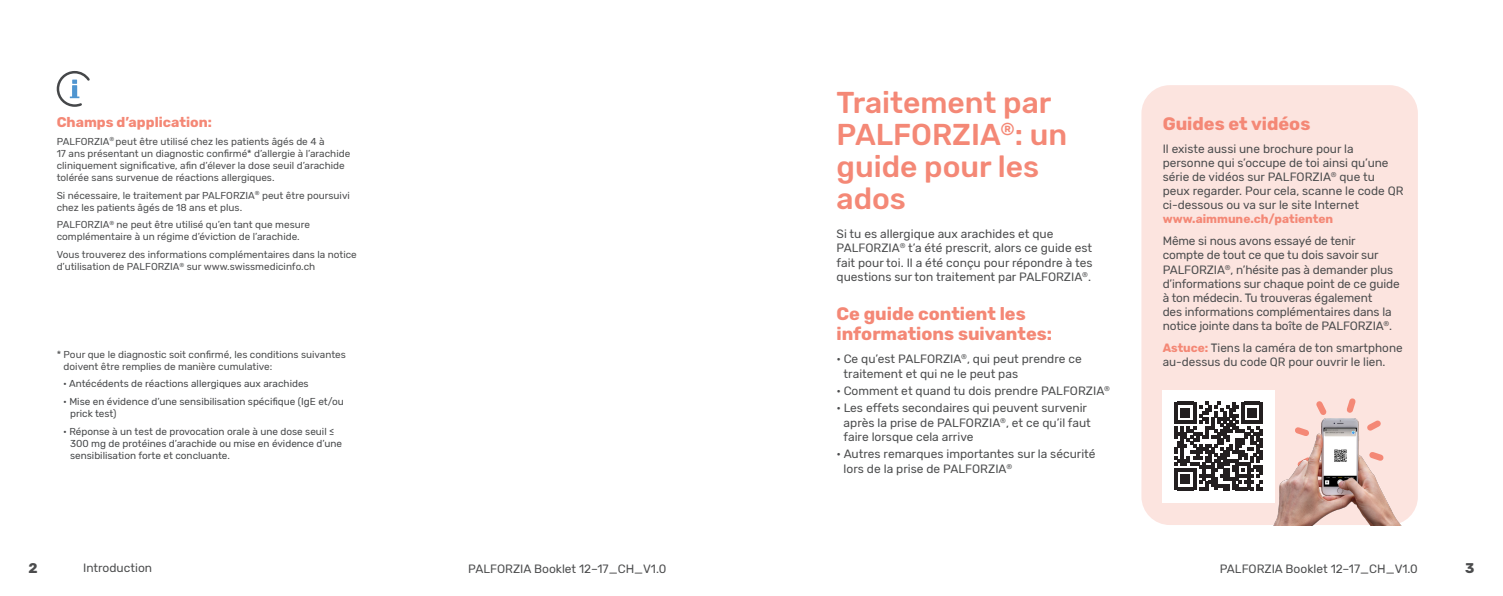
<style>
.page{position:relative;width:1503px;height:596px;background:#fff}
.page>*{position:absolute;margin:0;border:0;box-sizing:border-box;transform-origin:0 0}
.Info_Head{font:500 30px/32px "Rubik";color:#f48876}
.Notes_Body_Heading{font:700 18px/20px "Rubik";color:#f48876}
.Notes_sub_head{font:700 14px "Rubik";color:#f48876}
.Folio{font:700 14px "Rubik";color:#4b4c4d}
._12pt_Rubik_Regular{font:12px/14.1px "Rubik";color:#4b4c4d}
._9_5pt_Rubik_Regular{font:12px/14.4px "Rubik";color:#4b4c4d}
._10pt_Rubik_Regular{font:10px/12px "Rubik";color:#4b4c4d}
._10pt_Rubik_Regular-2{font:10px/12px "Rubik";color:#454749}
.s1{font-weight:700;color:#f48876}
</style>
<div class="page">
<div style="left:1141px;top:85px;width:276px;height:439px;background:#fce4df;border-radius:28px"></div>
<svg style="left:1316px;top:398px;width:40px;height:17px"></svg>
<img style="left:1262px;top:415px;width:149px;height:109px">
<svg style="left:56px;top:71px;width:34px;height:36px"></svg>
<div style="left:1162px;top:389px;width:112px;height:113px;background:#fff"></div>
<svg style="left:1174px;top:401px;width:88px;height:88px"></svg>
<p class="Notes_sub_head" style="left:57px;top:114px;width:157px">Champs d’application:</p>
<p class="_10pt_Rubik_Regular" style="left:57px;top:135px;width:295px">PALFORZIA<sup>®</sup> peut être utilisé chez les patients âgés de 4 à<br>17 ans présentant un diagnostic confirmé* d’allergie à l’arachide cliniquement significative, afin d’élever la dose seuil d’arachide tolérée sans survenue de réactions allergiques.</p>
<p class="_10pt_Rubik_Regular" style="left:57px;top:189px;width:295px">Si nécessaire, le traitement par PALFORZIA<sup>®</sup> peut être poursuivi chez les patients âgés de 18 ans et plus.</p>
<p class="_10pt_Rubik_Regular" style="left:57px;top:219px;width:255px">PALFORZIA<sup>®</sup> ne peut être utilisé qu’en tant que mesure complémentaire à un régime d’éviction de l’arachide.</p>
<p class="_10pt_Rubik_Regular" style="left:57px;top:248px;width:302px">Vous trouverez des informations complémentaires dans la notice d’utilisation de PALFORZIA<sup>®</sup> sur www.swissmedicinfo.ch</p>
<p class="_10pt_Rubik_Regular" style="left:64px;top:348px;width:284px;text-indent:-7px">* Pour que le diagnostic soit confirmé, les conditions suivantes doivent être remplies de manière cumulative:</p>
<p class="_10pt_Rubik_Regular-2" style="left:63px;top:378px;width:247px">• Antécédents de réactions allergiques aux arachides</p>
<p class="_10pt_Rubik_Regular-2" style="left:70px;top:395px;width:275px;text-indent:-7px">• Mise en évidence d’une sensibilisation spécifique (IgE et/ou prick test)</p>
<p class="_10pt_Rubik_Regular-2" style="left:70px;top:425px;width:273px;text-indent:-7px">• Réponse à un test de provocation orale à une dose seuil ≤<br>300 mg de protéines d’arachide ou mise en évidence d’une sensibilisation forte et concluante.</p>
<p class="Info_Head" style="left:836px;top:87px;width:232px">Traitement par<br>PALFORZIA<sup>®</sup>: un guide pour les ados</p>
<p class="_12pt_Rubik_Regular" style="left:836px;top:227px;width:257px;line-height:14.4px">Si tu es allergique aux arachides et que PALFORZIA<sup>®</sup> t’a été prescrit, alors ce guide est fait pour toi. Il a été conçu pour répondre à tes questions sur ton traitement par PALFORZIA<sup>®</sup>.</p>
<p class="Notes_Body_Heading" style="left:836px;top:304px;width:217px">Ce guide contient les informations suivantes:</p>
<p class="_9_5pt_Rubik_Regular" style="left:843px;top:352px;width:240px;text-indent:-7px">• Ce qu’est PALFORZIA<sup>®</sup>, qui peut prendre ce traitement et qui ne le peut pas</p>
<p class="_9_5pt_Rubik_Regular" style="left:836px;top:383px;width:275px">• Comment et quand tu dois prendre PALFORZIA<sup>®</sup></p>
<p class="_9_5pt_Rubik_Regular" style="left:843px;top:401px;width:249px;text-indent:-7px">• Les effets secondaires qui peuvent survenir après la prise de PALFORZIA<sup>®</sup>, et ce qu’il faut faire lorsque cela arrive</p>
<p class="_9_5pt_Rubik_Regular" style="left:843px;top:447px;width:253px;text-indent:-7px">• Autres remarques importantes sur la sécurité lors de la prise de PALFORZIA<sup>®</sup></p>
<p class="Notes_Body_Heading" style="left:1162px;top:114px;width:149px">Guides et vidéos</p>
<p class="_12pt_Rubik_Regular" style="left:1162px;top:142px;width:242px">Il existe aussi une brochure pour la personne qui s’occupe de toi ainsi qu’une série de vidéos sur PALFORZIA<sup>®</sup> que tu peux regarder. Pour cela, scanne le code QR ci-dessous ou va sur le site Internet <span class="s1">www.aimmune.ch/patienten</span></p>
<p class="_12pt_Rubik_Regular" style="left:1162px;top:234px;width:238px">Même si nous avons essayé de tenir compte de tout ce que tu dois savoir sur PALFORZIA<sup>®</sup>, n’hésite pas à demander plus d’informations sur chaque point de ce guide à ton médecin. Tu trouveras également<br>des informations complémentaires dans la notice jointe dans ta boîte de PALFORZIA<sup>®</sup>.</p>
<p class="_12pt_Rubik_Regular" style="left:1162px;top:340px;width:241px"><span class="s1">Astuce:</span> Tiens la caméra de ton smartphone au-dessus du code QR pour ouvrir le lien.</p>
<p class="Folio" style="left:28px;top:560px;width:11px">2</p>
<p class="_12pt_Rubik_Regular" style="left:83px;top:560px;width:70px">Introduction</p>
<p class="_12pt_Rubik_Regular" style="left:468px;top:562px;width:200px">PALFORZIA Booklet 12–17_CH_V1.0</p>
<p class="_12pt_Rubik_Regular" style="left:1219px;top:562px;width:200px">PALFORZIA Booklet 12–17_CH_V1.0</p>
<p class="Folio" style="left:1465px;top:560px;width:11px">3</p>
</div>
